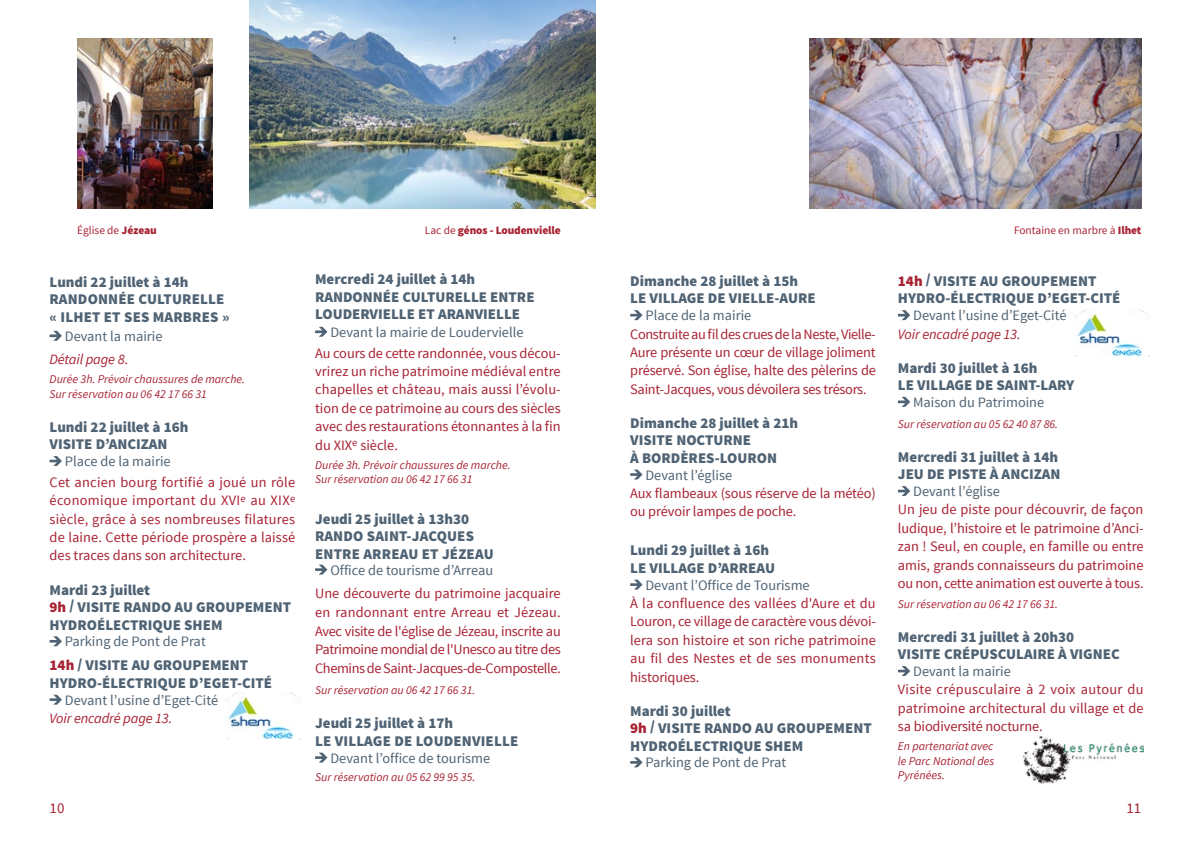
<style>
.page{position:relative;width:1191px;height:844px;background:#fff}
.page>*{position:absolute;margin:0;border:0;box-sizing:border-box;transform-origin:0 0}
.t1{font:900 14.88px/17.5px "Source Sans Pro";color:#4f6374}
.t2{font:14.88px "Source Sans Pro";color:#a82233}
.t3{font:14.35px/18.4px "Source Sans Pro";letter-spacing:-.01em;color:#a82233;text-align:justify}
.t4{font:14.35px/23.3px "Source Sans Pro";color:#4f6374}
.t5{font:italic 14.35px "Source Sans Pro";letter-spacing:-.01em;color:#a82233}
.t6{font:italic 11.9px/14.3px "Source Sans Pro";color:#a82233}
.t7{font:11.38px "Source Sans Pro";color:#a82233}
.t8{font:900 11.38px "Source Sans Pro";letter-spacing:-.01em;color:#a82233}
.s1{font-weight:900}
.s2{font-weight:400}
.s3{font-style:italic;color:#a82233}
.s4{color:#a82233}
</style>
<div class="page">
<img style="left:250px;top:0;width:345px;height:208px">
<svg style="left:50px;top:331px;width:12px;height:10px"></svg>
<svg style="left:50px;top:456px;width:12px;height:10px"></svg>
<svg style="left:50px;top:636px;width:12px;height:10px"></svg>
<svg style="left:50px;top:694px;width:12px;height:10px"></svg>
<svg style="left:315px;top:327px;width:12px;height:9px"></svg>
<svg style="left:315px;top:564px;width:12px;height:10px"></svg>
<svg style="left:315px;top:752px;width:12px;height:10px"></svg>
<img style="left:77px;top:38px;width:136px;height:170px">
<img style="left:226px;top:692px;width:72px;height:47px">
<svg style="left:630px;top:310px;width:12px;height:10px"></svg>
<svg style="left:630px;top:469px;width:12px;height:10px"></svg>
<svg style="left:630px;top:579px;width:12px;height:10px"></svg>
<svg style="left:630px;top:757px;width:12px;height:10px"></svg>
<svg style="left:898px;top:310px;width:12px;height:10px"></svg>
<svg style="left:898px;top:397px;width:12px;height:9px"></svg>
<svg style="left:898px;top:486px;width:12px;height:10px"></svg>
<svg style="left:898px;top:666px;width:12px;height:9px"></svg>
<img style="left:810px;top:38px;width:331px;height:170px">
<img style="left:1074px;top:309px;width:73px;height:47px">
<img style="left:1023px;top:736px;width:120px;height:47px">
<p class="t7" style="left:77px;top:223px;width:81px">Église de <span class="s1">Jézeau</span></p>
<p class="t8" style="left:425px;top:223px;width:137px"><span class="s2">Lac de</span> génos - Loudenvielle</p>
<p class="t7" style="left:1014px;top:223px;width:129px">Fontaine en marbre à <span class="s1">Ilhet</span></p>
<p class="t1" style="left:50px;top:273px;width:181px">Lundi 22 juillet à 14h<br>RANDONNÉE CULTURELLE « ILHET ET SES MARBRES »</p>
<p class="t4" style="left:50px;top:324px;width:114px;text-indent:15px">Devant la mairie<br><span class="s3">Détail page 8</span><span class="s4">.</span></p>
<p class="t6" style="left:50px;top:372px;width:197px">Durée 3h. Prévoir chaussures de marche.<br>Sur réservation au 06 42 17 66 31</p>
<p class="t1" style="left:50px;top:418px;width:140px">Lundi 22 juillet à 16h<br>VISITE D’ANCIZAN</p>
<p class="t4" style="left:65px;top:449px;width:107px">Place de la mairie</p>
<p class="t3" style="left:50px;top:473px;width:247px">Cet ancien bourg fortifié a joué un rôle économique important du XVI<sup>e</sup> au XIX<sup>e </sup>siècle, grâce à ses nombreuses filatures de laine. Cette période prospère a laissé des traces dans son architecture.</p>
<p class="t1" style="left:50px;top:581px;width:243px">Mardi 23 juillet<br><span class="s4">9h</span> / VISITE RANDO AU GROUPEMENT<br>HYDROÉLECTRIQUE SHEM</p>
<p class="t4" style="left:65px;top:630px;width:142px">Parking de Pont de Prat</p>
<p class="t1" style="left:50px;top:657px;width:224px"><span class="s4">14h</span> / VISITE AU GROUPEMENT<br>HYDRO-ÉLECTRIQUE D’EGET-CITÉ</p>
<p class="t4" style="left:65px;top:688px;width:155px">Devant l’usine d’Eget-Cité</p>
<p class="t5" style="left:50px;top:709px;width:124px">Voir encadré page 13.</p>
<p class="t1" style="left:315px;top:271px;width:221px">Mercredi 24 juillet à 14h<br>RANDONNÉE CULTURELLE ENTRE<br>LOUDERVIELLE ET ARANVIELLE</p>
<p class="t4" style="left:330px;top:320px;width:195px">Devant la mairie de Loudervielle</p>
<p class="t3" style="left:315px;top:344px;width:247px">Au cours de cette randonnée, vous décou&shy;vrirez un riche patrimoine médiéval entre chapelles et château, mais aussi l’évolu&shy;tion de ce patrimoine au cours des siècles avec des restaurations étonnantes à la fin du XIX<sup>e</sup> siècle.</p>
<p class="t6" style="left:315px;top:457px;width:197px">Durée 3h. Prévoir chaussures de marche.<br>Sur réservation au 06 42 17 66 31</p>
<p class="t1" style="left:315px;top:510px;width:180px">Jeudi 25 juillet à 13h30<br>RANDO SAINT-JACQUES<br>ENTRE ARREAU ET JÉZEAU</p>
<p class="t4" style="left:330px;top:558px;width:164px">Office de tourisme d’Arreau</p>
<p class="t3" style="left:315px;top:583px;width:247px;line-height:18.9px">Une découverte du patrimoine jacquaire en randonnant entre Arreau et Jézeau.<br>Avec visite de l'église de Jézeau, inscrite au Patrimoine mondial de l'Unesco au titre des Chemins de Saint-Jacques-de-Compostelle.</p>
<p class="t6" style="left:315px;top:683px;width:162px">Sur réservation au 06 42 17 66 31.</p>
<p class="t1" style="left:315px;top:715px;width:205px">Jeudi 25 juillet à 17h<br>LE VILLAGE DE LOUDENVIELLE</p>
<p class="t4" style="left:330px;top:746px;width:161px">Devant l’office de tourisme</p>
<p class="t6" style="left:315px;top:769px;width:162px">Sur réservation au 05 62 99 95 35.</p>
<p class="t1" style="left:630px;top:273px;width:187px">Dimanche 28 juillet à 15h<br>LE VILLAGE DE VIELLE-AURE</p>
<p class="t4" style="left:645px;top:304px;width:107px">Place de la mairie</p>
<p class="t3" style="left:630px;top:325px;width:247px">Construite au fil des crues de la Neste, Vielle-Aure présente un cœur de village joliment préservé. Son église, halte des pèlerins de Saint-Jacques, vous dévoilera ses trésors.</p>
<p class="t1" style="left:630px;top:414px;width:169px">Dimanche 28 juillet à 21h<br>VISITE NOCTURNE<br>À BORDÈRES-LOURON</p>
<p class="t4" style="left:645px;top:463px;width:88px">Devant l’église</p>
<p class="t3" style="left:630px;top:484px;width:247px">Aux flambeaux (sous réserve de la météo) ou prévoir lampes de poche.</p>
<p class="t1" style="left:630px;top:542px;width:146px">Lundi 29 juillet à 16h<br>LE VILLAGE D’ARREAU</p>
<p class="t4" style="left:645px;top:573px;width:166px">Devant l’Office de Tourisme</p>
<p class="t3" style="left:630px;top:594px;width:247px">À la confluence des vallées d'Aure et du Louron, ce village de caractère vous dévoi&shy;lera son histoire et son riche patrimoine au fil des Nestes et de ses monuments historiques.</p>
<p class="t1" style="left:630px;top:702px;width:243px">Mardi 30 juillet<br><span class="s4">9h</span> / VISITE RANDO AU GROUPEMENT<br>HYDROÉLECTRIQUE SHEM</p>
<p class="t4" style="left:645px;top:751px;width:142px">Parking de Pont de Prat</p>
<p class="t1" style="left:898px;top:273px;width:224px"><span class="s4">14h</span> / VISITE AU GROUPEMENT<br>HYDRO-ÉLECTRIQUE D’EGET-CITÉ</p>
<p class="t4" style="left:913px;top:304px;width:155px">Devant l’usine d’Eget-Cité</p>
<p class="t5" style="left:898px;top:325px;width:124px">Voir encadré page 13.</p>
<p class="t1" style="left:898px;top:359px;width:178px">Mardi 30 juillet à 16h<br>LE VILLAGE DE SAINT-LARY</p>
<p class="t4" style="left:913px;top:390px;width:133px">Maison du Patrimoine</p>
<p class="t6" style="left:898px;top:416px;width:162px">Sur réservation au 05 62 40 87 86.</p>
<p class="t1" style="left:898px;top:448px;width:164px">Mercredi 31 juillet à 14h<br>JEU DE PISTE À ANCIZAN</p>
<p class="t4" style="left:913px;top:479px;width:88px">Devant l’église</p>
<p class="t3" style="left:898px;top:500px;width:247px">Un jeu de piste pour découvrir, de façon ludique, l’histoire et le patrimoine d’Anci&shy;zan ! Seul, en couple, en famille ou entre amis, grands connaisseurs du patrimoine ou non, cette animation est ouverte à tous.</p>
<p class="t6" style="left:898px;top:596px;width:162px">Sur réservation au 06 42 17 66 31.</p>
<p class="t1" style="left:898px;top:628px;width:223px">Mercredi 31 juillet à 20h30<br>VISITE CRÉPUSCULAIRE À VIGNEC</p>
<p class="t4" style="left:913px;top:659px;width:99px">Devant la mairie</p>
<p class="t3" style="left:898px;top:680px;width:247px">Visite crépusculaire à 2 voix autour du patrimoine architectural du village et de sa biodiversité nocturne.</p>
<p class="t6" style="left:898px;top:739px;width:98px;text-align:justify">En partenariat avec le Parc National des Pyrénées.</p>
<p class="t2" style="left:50px;top:798px;width:16px">10</p>
<p class="t2" style="left:1126px;top:798px;width:16px">11</p>
</div>
